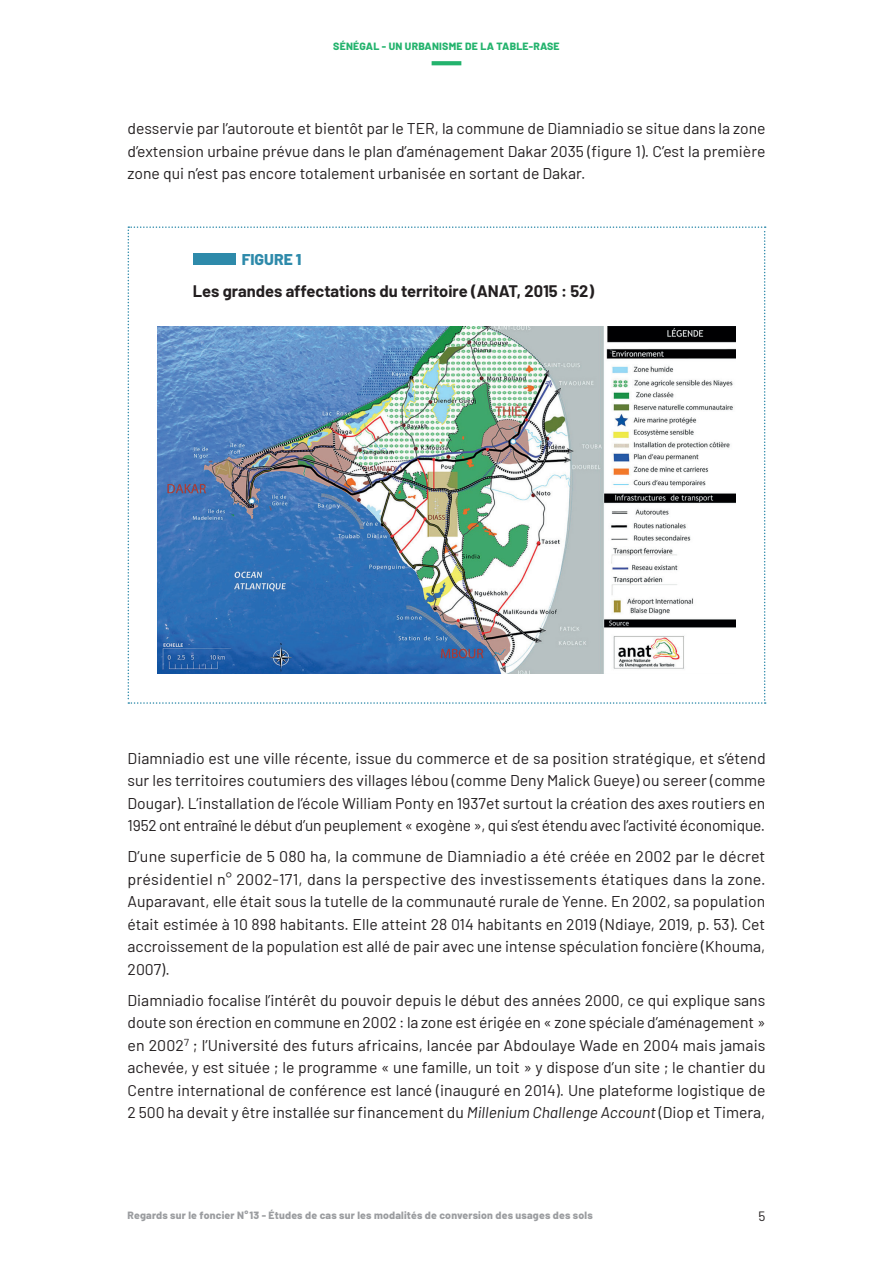
<style>
.page{position:relative;width:893px;height:1263px;background:#fff}
.page>*{position:absolute;margin:0;border:0;box-sizing:border-box;transform-origin:0 0}
.t1{font:700 16.35px "Barlow";color:#231f20}
.t2{font:15.6px/22.5px "Barlow";color:#231f20;text-align:justify}
.t3{font:800 15.6px "Barlow";color:#2e8aaa}
.t4{font:13.5px "Barlow";color:#231f20}
.t5{font:800 10.5px "Barlow";letter-spacing:.02em;color:#9b9da0}
.t6{font:800 10.5px "Barlow";letter-spacing:.02em;color:#23b36d}
.s1{font-style:italic}
</style>
<div class="page">
<svg style="left:432px;top:61px;width:29px;height:4px"></svg>
<svg style="left:128px;top:226px;width:638px;height:478px"></svg>
<img style="left:158px;top:326px;width:577px;height:348px">
<p class="t6" style="left:333px;top:38px;width:228px">SÉNÉGAL - UN URBANISME DE LA TABLE-RASE</p>
<p class="t2" style="left:128px;top:116px;width:639px">desservie par l’autoroute et bientôt par le TER, la commune de Diamniadio se situe dans la zone d’extension urbaine prévue dans le plan d’aménagement Dakar 2035 (figure 1). C’est la première zone qui n’est pas encore totalement urbanisée en sortant de Dakar.</p>
<p class="t3" style="left:242px;top:248px;width:61px">FIGURE 1</p>
<p class="t1" style="left:193px;top:279px;width:403px">Les grandes affectations du territoire (ANAT, 2015 : 52)</p>
<p class="t2" style="left:128px;top:746px;width:640px">Diamniadio est une ville récente, issue du commerce et de sa position stratégique, et s’étend sur les territoires coutumiers des villages lébou (comme Deny Malick Gueye) ou sereer (comme Dougar). L’installation de l’école William Ponty en 1937et surtout la création des axes routiers en 1952 ont entraîné le début d’un peuplement « exogène », qui s’est étendu avec l’activité économique.</p>
<p class="t2" style="left:128px;top:844px;width:640px">D’une superficie de 5 080 ha, la commune de Diamniadio a été créée en 2002 par le décret présidentiel n° 2002-171, dans la perspective des investissements étatiques dans la zone.<br>Auparavant, elle était sous la tutelle de la communauté rurale de Yenne. En 2002, sa population était estimée à 10 898 habitants. Elle atteint 28 014 habitants en 2019 (Ndiaye, 2019, p. 53). Cet accroissement de la population est allé de pair avec une intense spéculation foncière (Khouma, 2007).</p>
<p class="t2" style="left:128px;top:988px;width:639px">Diamniadio focalise l’intérêt du pouvoir depuis le début des années 2000, ce qui explique sans doute son érection en commune en 2002 : la zone est érigée en « zone spéciale d’aménagement » en 2002<sup>7</sup> ; l’Université des futurs africains, lancée par Abdoulaye Wade en 2004 mais jamais achevée, y est située ; le programme « une famille, un toit » y dispose d’un site ; le chantier du Centre international de conférence est lancé (inauguré en 2014). Une plateforme logistique de 2 500 ha devait y être installée sur financement du <span class="s1">Millenium Challenge Account</span> (Diop et Timera,</p>
<p class="t5" style="left:128px;top:1208px;width:467px">Regards sur le foncier N°13 - Études de cas sur les modalités de conversion des usages des sols</p>
<p class="t4" style="left:758px;top:1207px;width:8px">5</p>
</div>
